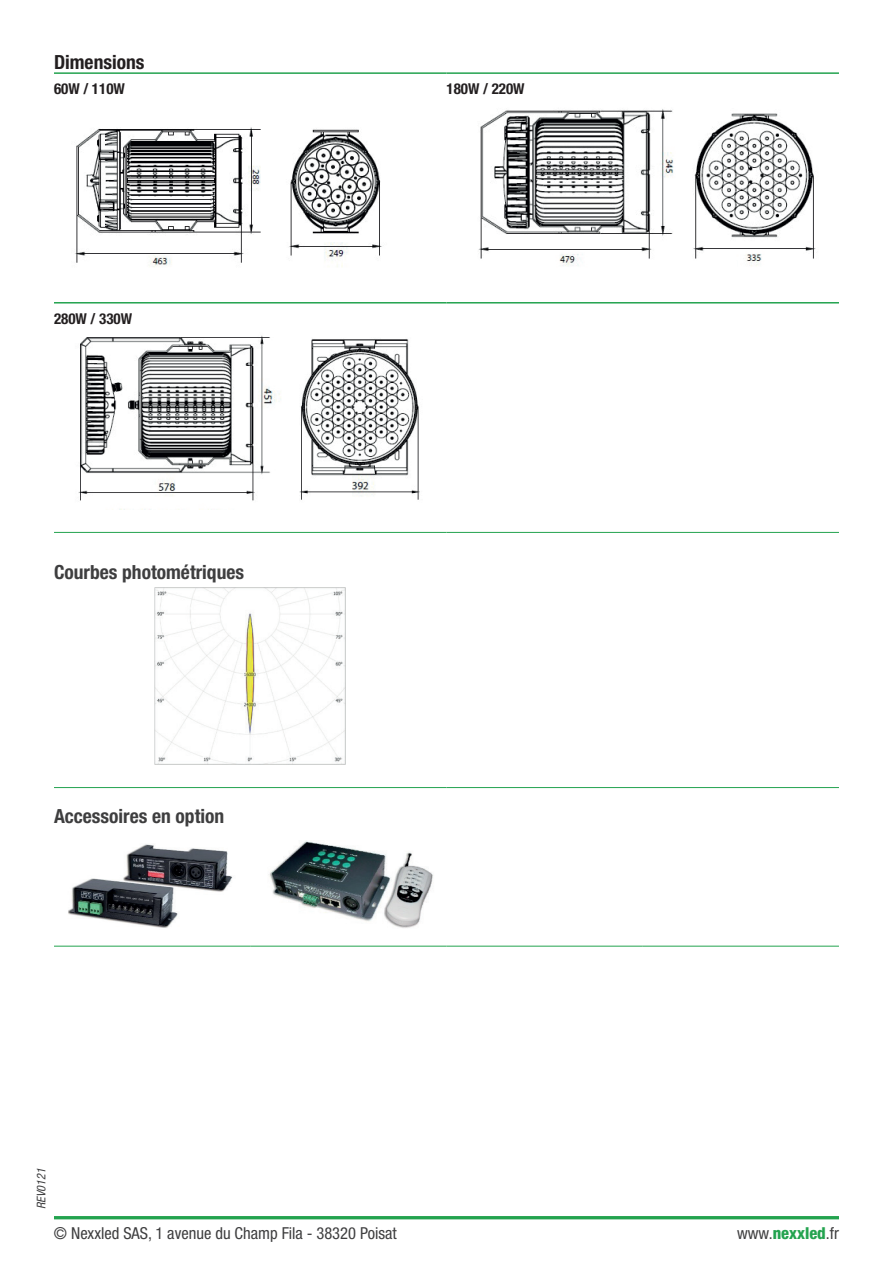
<style>
.page{position:relative;width:893px;height:1263px;background:#fff}
.page>*{position:absolute;margin:0;border:0;box-sizing:border-box;transform-origin:0 0}
.t1{font:700 condensed 19.5px "Helvetica Neue LT Pro";color:#3e3e3f}
.t2{font:700 condensed 19.5px "Helvetica Neue LT Std";color:#231f20}
.t3{font:condensed 16.5px "Helvetica Neue LT Std";color:#3e3e3f}
.t4{font:700 condensed 15px "Helvetica Neue LT Std";color:#231f20}
.t5{font:italic condensed 12px "Helvetica Neue LT Std";color:#3e3e3f}
.s1{font-weight:800;color:#23a34f}
</style>
<div class="page">
<hr style="left:54px;top:1216px;width:785px;height:3px;background:#23a34f">
<hr style="left:54px;top:72px;width:392px;height:2px;background:#23a34f">
<hr style="left:446px;top:72px;width:393px;height:2px;background:#23a34f">
<hr style="left:54px;top:302px;width:392px;height:1px;background:#23a34f">
<hr style="left:446px;top:302px;width:393px;height:1px;background:#23a34f">
<hr style="left:54px;top:532px;width:392px;height:1px;background:#23a34f">
<hr style="left:446px;top:532px;width:393px;height:1px;background:#23a34f">
<hr style="left:54px;top:787px;width:392px;height:1px;background:#23a34f">
<hr style="left:446px;top:787px;width:393px;height:1px;background:#23a34f">
<img style="left:75px;top:127px;width:307px;height:140px">
<img style="left:478px;top:109px;width:338px;height:157px">
<img style="left:78px;top:335px;width:342px;height:175px">
<img style="left:155px;top:588px;width:191px;height:177px">
<hr style="left:54px;top:946px;width:196px;height:1px;background:#23a34f">
<hr style="left:250px;top:946px;width:196px;height:1px;background:#23a34f">
<hr style="left:446px;top:946px;width:197px;height:1px;background:#23a34f">
<hr style="left:643px;top:946px;width:196px;height:1px;background:#23a34f">
<img style="left:68px;top:844px;width:165px;height:84px">
<img style="left:268px;top:841px;width:165px;height:87px">
<p class="t2" style="left:54px;top:50px;width:92px">Dimensions</p>
<p class="t4" style="left:54px;top:80px;width:72px">60W / 110W</p>
<p class="t4" style="left:446px;top:80px;width:80px">180W / 220W</p>
<p class="t4" style="left:54px;top:310px;width:80px">280W / 330W</p>
<p class="t1" style="left:54px;top:560px;width:192px">Courbes photométriques</p>
<p class="t1" style="left:54px;top:804px;width:172px">Accessoires en option</p>
<p class="t5" style="left:34px;top:1209px;width:42px;rotate:-90deg">REV0121</p>
<p class="t3" style="left:54px;top:1224px;width:344px">© Nexxled SAS, 1 avenue du Champ Fila ‐ 38320 Poisat</p>
<p class="t3" style="left:737px;top:1224px;width:103px">www.<span class="s1">nexxled</span>.fr</p>
</div>
